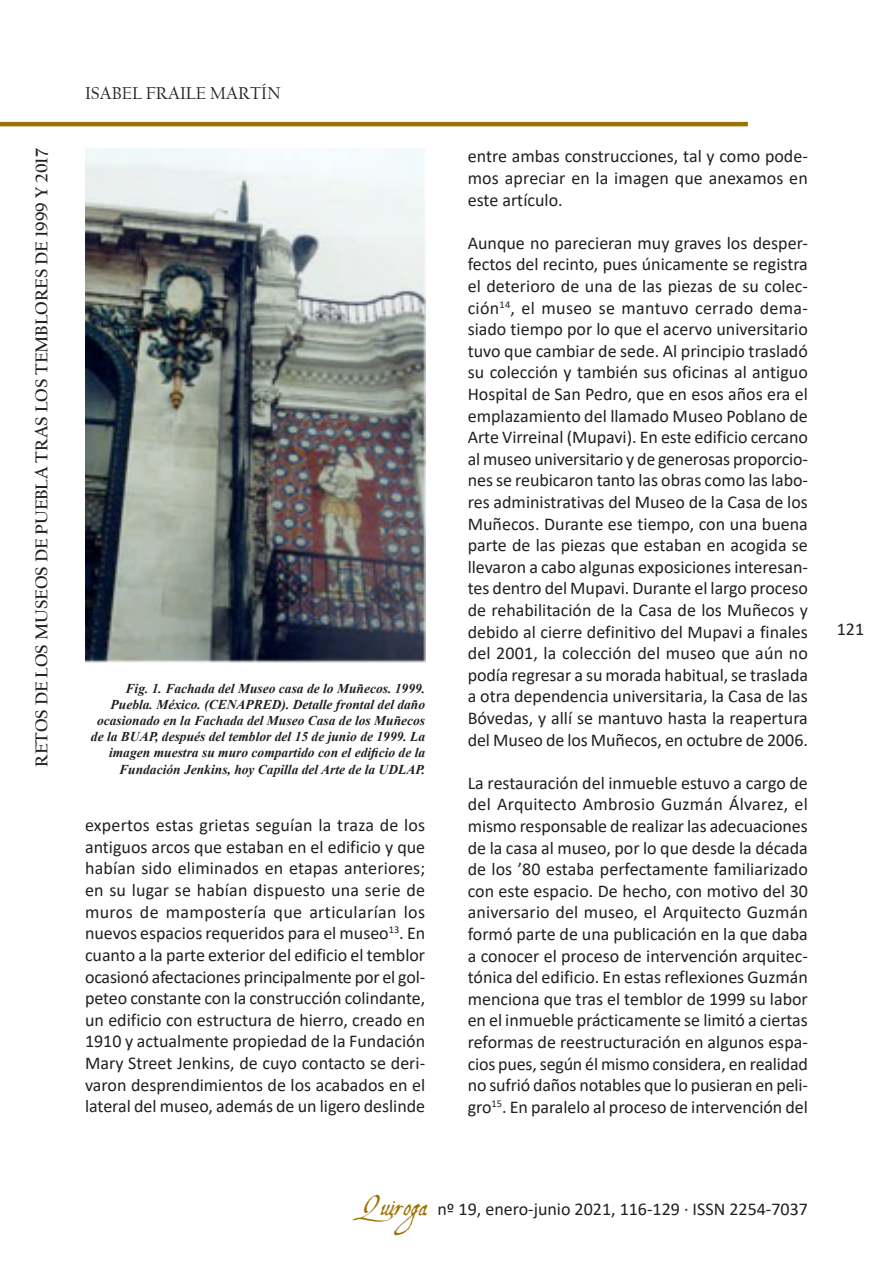
<style>
.page{position:relative;width:893px;height:1263px;background:#fff}
.page>*{position:absolute;margin:0;border:0;box-sizing:border-box;transform-origin:0 0}
.cuerpo_de_texto{font:18px/21.6px "Calibri";color:#231f20;text-align:justify}
.t1{font:700 18px "Californian FB";color:#231f20}
.t2{font:18px "Californian FB";color:#231f20}
.pie_de_foto{font:italic 700 13.5px/16.2px "Times New Roman";color:#231f20;text-align:right}
.s1{font-family:"Aquiline";font-size:27px;color:#9b7305}
</style>
<div class="page">
<hr style="left:0;top:122px;width:748px;height:4px;background:#9b7305">
<img style="left:85px;top:149px;width:340px;height:513px">
<p class="t1" style="left:31px;top:767px;width:620px;rotate:-90deg">Retos De Los Museos De Puebla Tras Los Temblores De 1999 Y 2017</p>
<p class="t2" style="left:85px;top:83px;width:17px">ISABE</p>
<p class="t2" style="left:132px;top:83px;width:25px">L FRAI</p>
<p class="t2" style="left:186px;top:83px;width:96px">LE MARTÍN</p>
<p class="pie_de_foto" style="left:91px;top:679px;width:336px">Fig. 1. Fachada del Museo casa de lo Muñecos. 1999.<br>Puebla. México. (CENAPRED). Detalle frontal del daño ocasionado en la Fachada del Museo Casa de los Muñecos de la BUAP, después del temblor del 15 de junio de 1999. La imagen muestra su muro compartido con el edificio de la Fundación Jenkins, hoy Capilla del Arte de la UDLAP.</p>
<p class="cuerpo_de_texto" style="left:85px;top:814px;width:342px">expertos estas grietas seguían la traza de los antiguos arcos que estaban en el edificio y que habían sido eliminados en etapas anteriores; en su lugar se habían dispuesto una serie de muros de mampostería que articularían los nuevos espacios requeridos para el museo<sup>13</sup>. En cuanto a la parte exterior del edificio el temblor ocasionó afectaciones principalmente por el gol&shy;peteo constante con la construcción colindante, un edificio con estructura de hierro, creado en 1910 y actualmente propiedad de la Fundación Mary Street Jenkins, de cuyo contacto se deri&shy;varon desprendimientos de los acabados en el lateral del museo, además de un ligero deslinde</p>
<p class="cuerpo_de_texto" style="left:468px;top:145px;width:342px">entre ambas construcciones, tal y como pode&shy;mos apreciar en la imagen que anexamos en este artículo.</p>
<p class="cuerpo_de_texto" style="left:468px;top:231px;width:342px">Aunque no parecieran muy graves los desper&shy;fectos del recinto, pues únicamente se registra el deterioro de una de las piezas de su colec&shy;ción<sup>14</sup>, el museo se mantuvo cerrado dema&shy;siado tiempo por lo que el acervo universitario tuvo que cambiar de sede. Al principio trasladó su colección y también sus oficinas al antiguo Hospital de San Pedro, que en esos años era el emplazamiento del llamado Museo Poblano de Arte Virreinal (Mupavi). En este edificio cercano al museo universitario y de generosas proporcio&shy;nes se reubicaron tanto las obras como las labo&shy;res administrativas del Museo de la Casa de los Muñecos. Durante ese tiempo, con una buena parte de las piezas que estaban en acogida se llevaron a cabo algunas exposiciones interesan&shy;tes dentro del Mupavi. Durante el largo proceso de rehabilitación de la Casa de los Muñecos y debido al cierre definitivo del Mupavi a finales del 2001, la colección del museo que aún no podía regresar a su morada habitual, se traslada a otra dependencia universitaria, la Casa de las Bóvedas, y allí se mantuvo hasta la reapertura del Museo de los Muñecos, en octubre de 2006.</p>
<p class="cuerpo_de_texto" style="left:468px;top:771px;width:342px">La restauración del inmueble estuvo a cargo de del Arquitecto Ambrosio Guzmán Álvarez, el mismo responsable de realizar las adecuaciones de la casa al museo, por lo que desde la década de los ’80 estaba perfectamente familiarizado con este espacio. De hecho, con motivo del 30 aniversario del museo, el Arquitecto Guzmán formó parte de una publicación en la que daba a conocer el proceso de intervención arquitec&shy;tónica del edificio. En estas reflexiones Guzmán menciona que tras el temblor de 1999 su labor en el inmueble prácticamente se limitó a ciertas reformas de reestructuración en algunos espa&shy;cios pues, según él mismo considera, en realidad no sufrió daños notables que lo pusieran en peli&shy;gro<sup>15</sup>. En paralelo al proceso de intervención del</p>
<p class="cuerpo_de_texto" style="left:837px;top:617px;width:29px">121</p>
<p class="cuerpo_de_texto" style="left:361px;top:1198px;width:448px"><span class="s1">Quiroga</span> nº 19, enero-junio 2021, 116-129 · ISSN 2254-7037</p>
</div>
